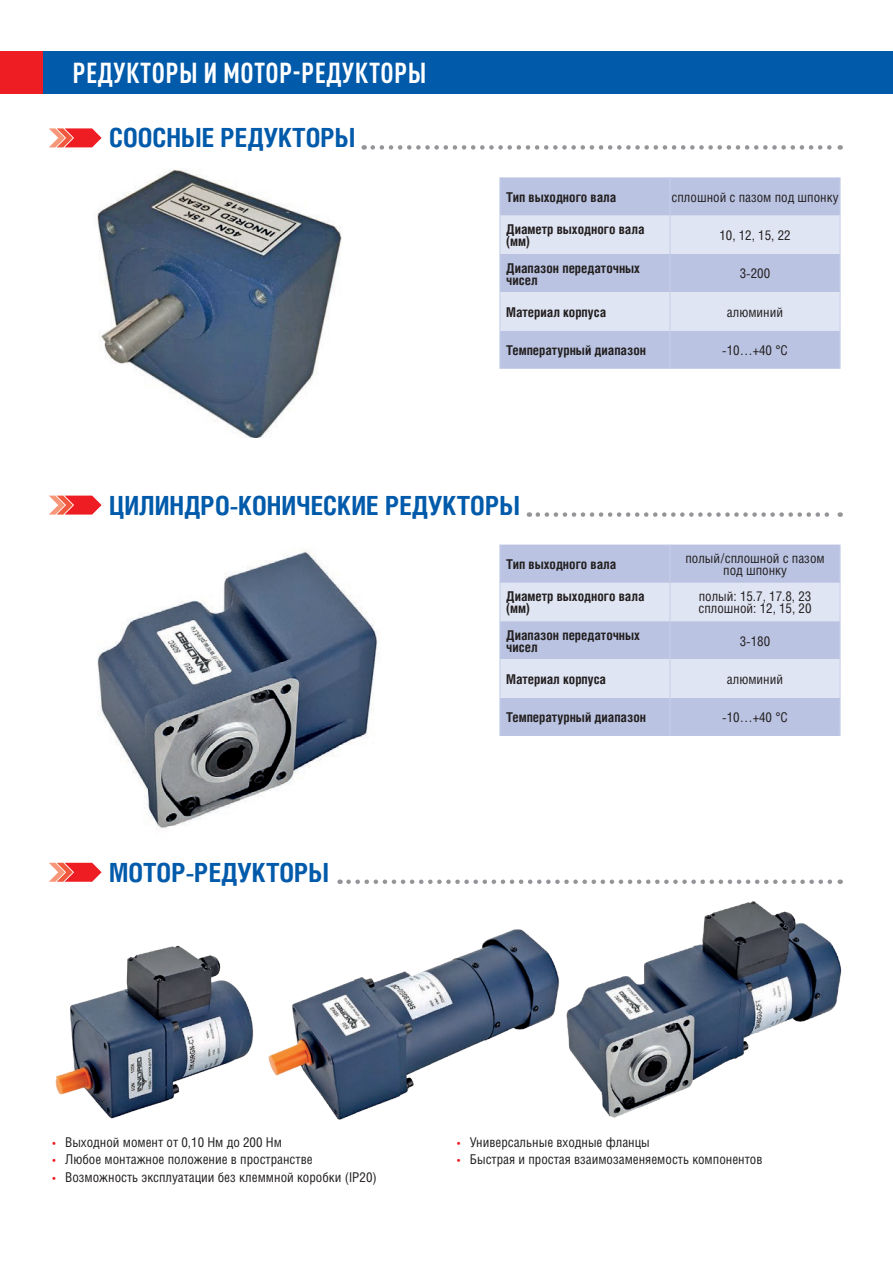
<style>
.page{position:relative;width:893px;height:1263px;background:#fff}
.page>*{position:absolute;margin:0;border:0;box-sizing:border-box;transform-origin:0 0}
.t1{font:700 condensed 28.5px "DIN Pro";letter-spacing:.015em;color:#fff}
.t2{font:700 26.4px "Helios Cond C";color:#015aaa}
.t3{font:13.5px/12px "Helios Cond C";color:#231f20;text-align:center}
.t4{font:700 13.5px/12px "Helios Cond C";color:#231f20}
.s1{font-size:12px;color:#ee1d23}
</style>
<div class="page">
<div style="left:43px;top:51px;width:850px;height:43px;background:#015aaa"></div>
<div style="left:0;top:51px;width:43px;height:43px;background:#ee1d23"></div>
<div style="left:500px;top:177px;width:340px;height:192px;background:#bac4e2"></div>
<svg style="left:500px;top:216px;width:340px;height:114px;background:#d3d9ed"></svg>
<hr style="left:670px;top:177px;width:1px;height:39px;background:#c7cee8">
<hr style="left:670px;top:216px;width:1px;height:38px;background:#c7cee8">
<hr style="left:670px;top:254px;width:1px;height:38px;background:#c7cee8">
<hr style="left:670px;top:330px;width:1px;height:39px;background:#c7cee8">
<hr style="left:670px;top:292px;width:1px;height:38px;background:#c7cee8">
<hr style="left:499px;top:177px;width:1px;height:39px;background:#c7cee8">
<hr style="left:840px;top:177px;width:1px;height:39px;background:#c7cee8">
<hr style="left:499px;top:216px;width:1px;height:38px;background:#c7cee8">
<hr style="left:840px;top:216px;width:1px;height:38px;background:#c7cee8">
<hr style="left:499px;top:254px;width:1px;height:38px;background:#c7cee8">
<hr style="left:840px;top:254px;width:1px;height:38px;background:#c7cee8">
<hr style="left:499px;top:292px;width:1px;height:38px;background:#c7cee8">
<hr style="left:840px;top:292px;width:1px;height:38px;background:#c7cee8">
<hr style="left:499px;top:330px;width:1px;height:39px;background:#c7cee8">
<hr style="left:840px;top:330px;width:1px;height:39px;background:#c7cee8">
<div style="left:500px;top:545px;width:340px;height:191px;background:#bac4e2"></div>
<svg style="left:500px;top:583px;width:340px;height:115px;background:#d3daed"></svg>
<hr style="left:670px;top:545px;width:1px;height:38px;background:#c7cee8">
<hr style="left:670px;top:583px;width:1px;height:38px;background:#c7cee8">
<hr style="left:670px;top:621px;width:1px;height:38px;background:#c7cee8">
<hr style="left:670px;top:698px;width:1px;height:38px;background:#c7cee8">
<hr style="left:670px;top:659px;width:1px;height:39px;background:#c7cee8">
<hr style="left:499px;top:545px;width:1px;height:38px;background:#c7cee8">
<hr style="left:840px;top:545px;width:1px;height:38px;background:#c7cee8">
<hr style="left:499px;top:583px;width:1px;height:38px;background:#c7cee8">
<hr style="left:840px;top:583px;width:1px;height:38px;background:#c7cee8">
<hr style="left:499px;top:621px;width:1px;height:38px;background:#c7cee8">
<hr style="left:840px;top:621px;width:1px;height:38px;background:#c7cee8">
<hr style="left:499px;top:659px;width:1px;height:39px;background:#c7cee8">
<hr style="left:840px;top:659px;width:1px;height:39px;background:#c7cee8">
<hr style="left:499px;top:698px;width:1px;height:38px;background:#c7cee8">
<hr style="left:840px;top:698px;width:1px;height:38px;background:#c7cee8">
<svg style="left:49px;top:128px;width:53px;height:19px"></svg>
<svg style="left:49px;top:496px;width:53px;height:19px"></svg>
<svg style="left:49px;top:863px;width:53px;height:19px"></svg>
<img style="left:97px;top:169px;width:245px;height:269px">
<img style="left:97px;top:549px;width:281px;height:280px">
<svg style="left:373px;top:145px;width:468px;height:5px"></svg>
<svg style="left:538px;top:512px;width:303px;height:5px"></svg>
<svg style="left:348px;top:879px;width:493px;height:5px"></svg>
<img style="left:55px;top:945px;width:199px;height:174px">
<img style="left:268px;top:929px;width:288px;height:191px">
<img style="left:556px;top:883px;width:287px;height:235px">
<h1 class="t1" style="left:73px;top:52px;width:355px">РЕДУКТОРЫ И МОТОР-РЕДУКТОРЫ</h1>
<h2 class="t2" style="left:109px;top:122px;width:248px">СООСНЫЕ РЕДУКТОРЫ</h2>
<p class="t4" style="left:506px;top:191px;width:112px">Тип выходного вала</p>
<p class="t3" style="left:672px;top:191px;width:168px">сплошной с пазом под шпонку</p>
<p class="t4" style="left:506px;top:223px;width:140px">Диаметр выходного вала (мм)</p>
<p class="t3" style="left:719px;top:229px;width:73px">10, 12, 15, 22</p>
<p class="t4" style="left:506px;top:261px;width:135px">Диапазон передаточных чисел</p>
<p class="t3" style="left:740px;top:267px;width:32px">3‑200</p>
<p class="t4" style="left:506px;top:306px;width:101px">Материал корпуса</p>
<p class="t3" style="left:727px;top:306px;width:58px">алюминий</p>
<p class="t4" style="left:506px;top:344px;width:141px">Температурный диапазон</p>
<p class="t3" style="left:722px;top:344px;width:67px">-10…+40 °С</p>
<h2 class="t2" style="left:109px;top:489px;width:412px">ЦИЛИНДРО-КОНИЧЕСКИЕ РЕДУКТОРЫ</h2>
<h2 class="t2" style="left:109px;top:856px;width:222px">МОТОР-РЕДУКТОРЫ</h2>
<p class="t4" style="left:506px;top:558px;width:112px">Тип выходного вала</p>
<p class="t3" style="left:685px;top:552px;width:141px">полый/сплошной с пазом под шпонку</p>
<p class="t4" style="left:506px;top:590px;width:140px">Диаметр выходного вала (мм)</p>
<p class="t3" style="left:698px;top:590px;width:115px;text-align:left">полый: 15.7, 17.8, 23 сплошной: 12, 15, 20</p>
<p class="t4" style="left:506px;top:629px;width:135px">Диапазон передаточных чисел</p>
<p class="t3" style="left:740px;top:635px;width:32px">3‑180</p>
<p class="t4" style="left:506px;top:673px;width:101px">Материал корпуса</p>
<p class="t3" style="left:727px;top:673px;width:58px">алюминий</p>
<p class="t4" style="left:506px;top:711px;width:141px">Температурный диапазон</p>
<p class="t3" style="left:722px;top:711px;width:67px">-10…+40 °С</p>
<p class="t3" style="left:52px;top:1135px;width:231px"><span class="s1">•</span> Выходной момент от 0,10 Нм до 200 Нм</p>
<p class="t3" style="left:52px;top:1153px;width:262px"><span class="s1">•</span> Любое монтажное положение в пространстве</p>
<p class="t3" style="left:52px;top:1171px;width:326px"><span class="s1">•</span> Возможность эксплуатации без клеммной коробки (IP20)</p>
<p class="t3" style="left:457px;top:1135px;width:194px"><span class="s1">•</span> Универсальные входные фланцы</p>
<p class="t3" style="left:457px;top:1153px;width:307px"><span class="s1">•</span> Быстрая и простая взаимозаменяемость компонентов</p>
</div>
